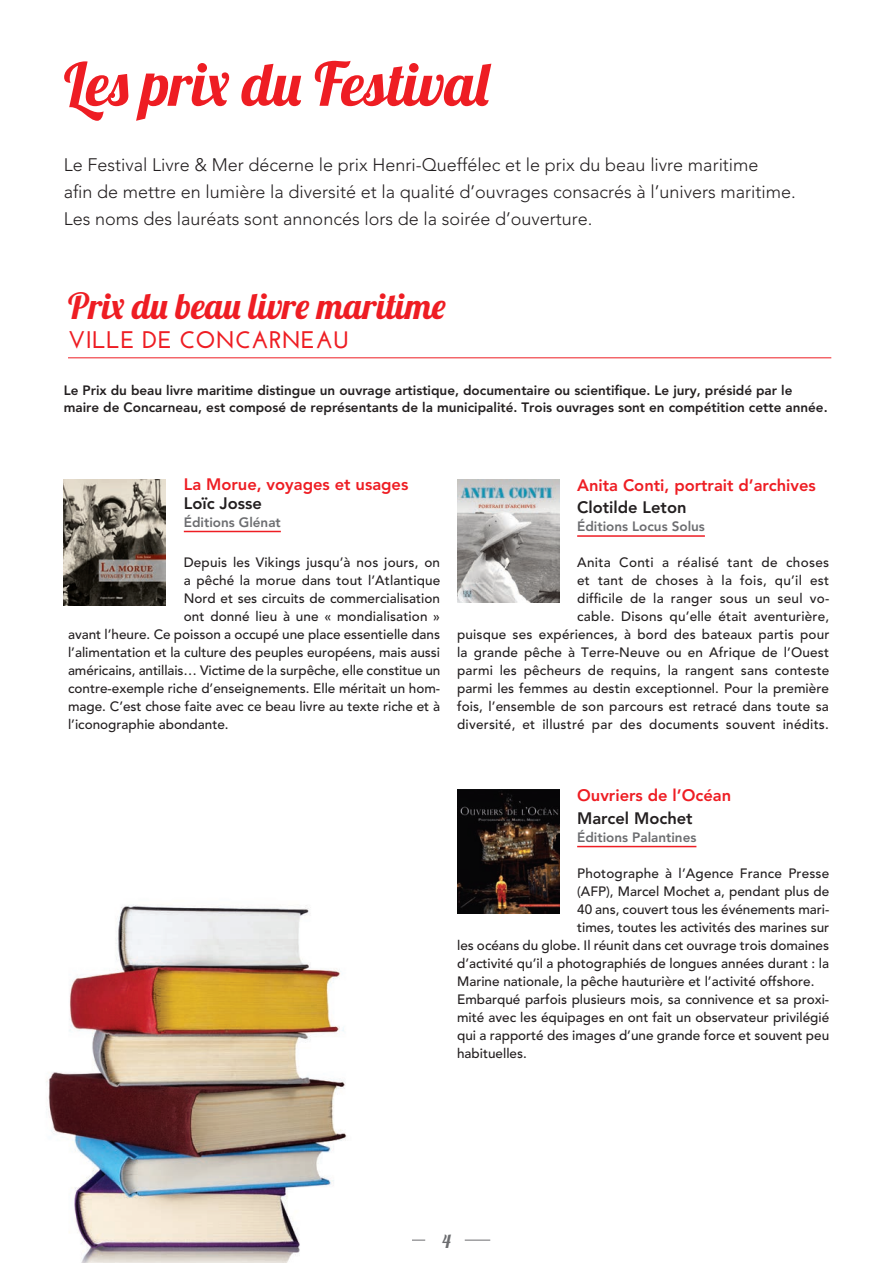
<style>
.page{position:relative;width:893px;height:1263px;background:#fff}
.page>*{position:absolute;margin:0;border:0;box-sizing:border-box;transform-origin:0 0}
.t1{font:60px "Lobster 1.4";color:#ee1d23}
.t2{font:36px "Lobster 1.4";color:#ee1d23}
.t3{font:700 24px "Josefin Sans";color:#ee1d23}
.t4{font:300 18px/27px "Avenir";color:#231f20}
.t5{font:18px "Lobster 1.1";color:#6c6d70}
.t6{font:16.5px "Avenir Heav 1";color:#ee1d23}
.t7{font:16.5px "Avenir Heav 1";color:#231f20}
.t8{font:13.5px/18px "Avenir Mediu 1";color:#231f20;text-align:right}
.t9{font:13.5px/16.5px "Avenir Heav 1";color:#231f20}
.t10{font:13.5px "Avenir Heav 1";color:#6c6d70}
</style>
<div class="page">
<hr style="left:184px;top:531px;width:97px;height:1px;background:#ee1d23">
<hr style="left:577px;top:535px;width:128px;height:2px;background:#ee1d23">
<hr style="left:577px;top:846px;width:119px;height:1px;background:#ee1d23">
<img style="left:64px;top:479px;width:102px;height:127px">
<img style="left:457px;top:790px;width:102px;height:123px">
<img style="left:457px;top:479px;width:102px;height:123px">
<hr style="left:68px;top:357px;width:763px;height:1px;background:#ee1d23">
<svg style="left:412px;top:1240px;width:13px;height:1px"></svg>
<svg style="left:465px;top:1240px;width:25px;height:1px"></svg>
<img style="left:46px;top:904px;width:301px;height:359px">
<h1 class="t1" style="left:64px;top:46px;width:430px">Les prix du Festival</h1>
<p class="t4" style="left:64px;top:151px;width:733px">Le Festival Livre &amp; Mer décerne le prix Henri-Queffélec et le prix du beau livre maritime<br>afin de mettre en lumière la diversité et la qualité d’ouvrages consacrés à l’univers maritime.<br>Les noms des lauréats sont annoncés lors de la soirée d’ouverture.</p>
<h2 class="t2" style="left:68px;top:283px;width:380px">Prix du beau livre maritime</h2>
<h3 class="t3" style="left:68px;top:326px;width:282px">VILLE DE CONCARNEAU</h3>
<p class="t9" style="left:64px;top:382px;width:765px">Le Prix du beau livre maritime distingue un ouvrage artistique, documentaire ou scientifique. Le jury, présidé par le maire de Concarneau, est composé de représentants de la municipalité. Trois ouvrages sont en compétition cette année.</p>
<p class="t6" style="left:184px;top:474px;width:226px">La Morue, voyages et usages</p>
<p class="t7" style="left:184px;top:494px;width:80px">Loïc Josse</p>
<p class="t10" style="left:184px;top:514px;width:99px">Éditions Glénat</p>
<p class="t8" style="left:184px;top:554px;width:258px">Depuis les Vikings jusqu’à nos jours, on</p>
<p class="t8" style="left:184px;top:572px;width:258px">a pêché la morue dans tout l’Atlantique</p>
<p class="t8" style="left:184px;top:590px;width:258px">Nord et ses circuits de commercialisation</p>
<p class="t8" style="left:184px;top:608px;width:258px">ont donné lieu à une « mondialisation »</p>
<p class="t8" style="left:68px;top:626px;width:374px">avant l’heure. Ce poisson a occupé une place essentielle dans</p>
<p class="t8" style="left:68px;top:644px;width:374px">l’alimentation et la culture des peuples européens, mais aussi</p>
<p class="t8" style="left:68px;top:662px;width:374px">américains, antillais… Victime de la surpêche, elle constitue un</p>
<p class="t8" style="left:68px;top:680px;width:374px">contre-exemple riche d’enseignements. Elle méritait un hom-</p>
<p class="t8" style="left:68px;top:698px;width:374px">mage. C’est chose faite avec ce beau livre au texte riche et à</p>
<p class="t8" style="left:68px;top:716px;width:162px">l’iconographie abondante.</p>
<p class="t6" style="left:577px;top:475px;width:240px">Anita Conti, portrait d’archives</p>
<p class="t7" style="left:577px;top:498px;width:111px">Clotilde Leton</p>
<p class="t10" style="left:577px;top:518px;width:129px">Éditions Locus Solus</p>
<p class="t8" style="left:457px;top:554px;width:374px">Anita Conti a réalisé tant de choses<br>et tant de choses à la fois, qu’il est<br>difficile de la ranger sous un seul vo-<br>cable. Disons qu’elle était aventurière,<br>puisque ses expériences, à bord des bateaux partis pour la grande pêche à Terre-Neuve ou en Afrique de l’Ouest parmi les pêcheurs de requins, la rangent sans conteste parmi les femmes au destin exceptionnel. Pour la première fois, l’ensemble de son parcours est retracé dans toute sa diversité, et illustré par des documents souvent inédits.</p>
<p class="t6" style="left:577px;top:786px;width:156px">Ouvriers de l’Océan</p>
<p class="t7" style="left:577px;top:808px;width:117px">Marcel Mochet</p>
<p class="t10" style="left:577px;top:829px;width:121px">Éditions Palantines</p>
<p class="t8" style="left:577px;top:864px;width:254px">Photographe à l’Agence France Presse</p>
<p class="t8" style="left:577px;top:882px;width:253px">(AFP), Marcel Mochet a, pendant plus de</p>
<p class="t8" style="left:577px;top:900px;width:254px">40 ans, couvert tous les événements mari-</p>
<p class="t8" style="left:577px;top:918px;width:254px">times, toutes les activités des marines sur</p>
<p class="t8" style="left:457px;top:936px;width:373px">les océans du globe. Il réunit dans cet ouvrage trois domaines</p>
<p class="t8" style="left:457px;top:954px;width:374px">d’activité qu’il a photographiés de longues années durant : la</p>
<p class="t8" style="left:457px;top:972px;width:359px">Marine nationale, la pêche hauturière et l’activité offshore.</p>
<p class="t8" style="left:457px;top:990px;width:374px">Embarqué parfois plusieurs mois, sa connivence et sa proxi-</p>
<p class="t8" style="left:457px;top:1008px;width:374px">mité avec les équipages en ont fait un observateur privilégié</p>
<p class="t8" style="left:457px;top:1026px;width:374px">qui a rapporté des images d’une grande force et souvent peu</p>
<p class="t8" style="left:457px;top:1044px;width:71px">habituelles.</p>
<h3 class="t5" style="left:442px;top:1230px;width:10px">4</h3>
</div>
